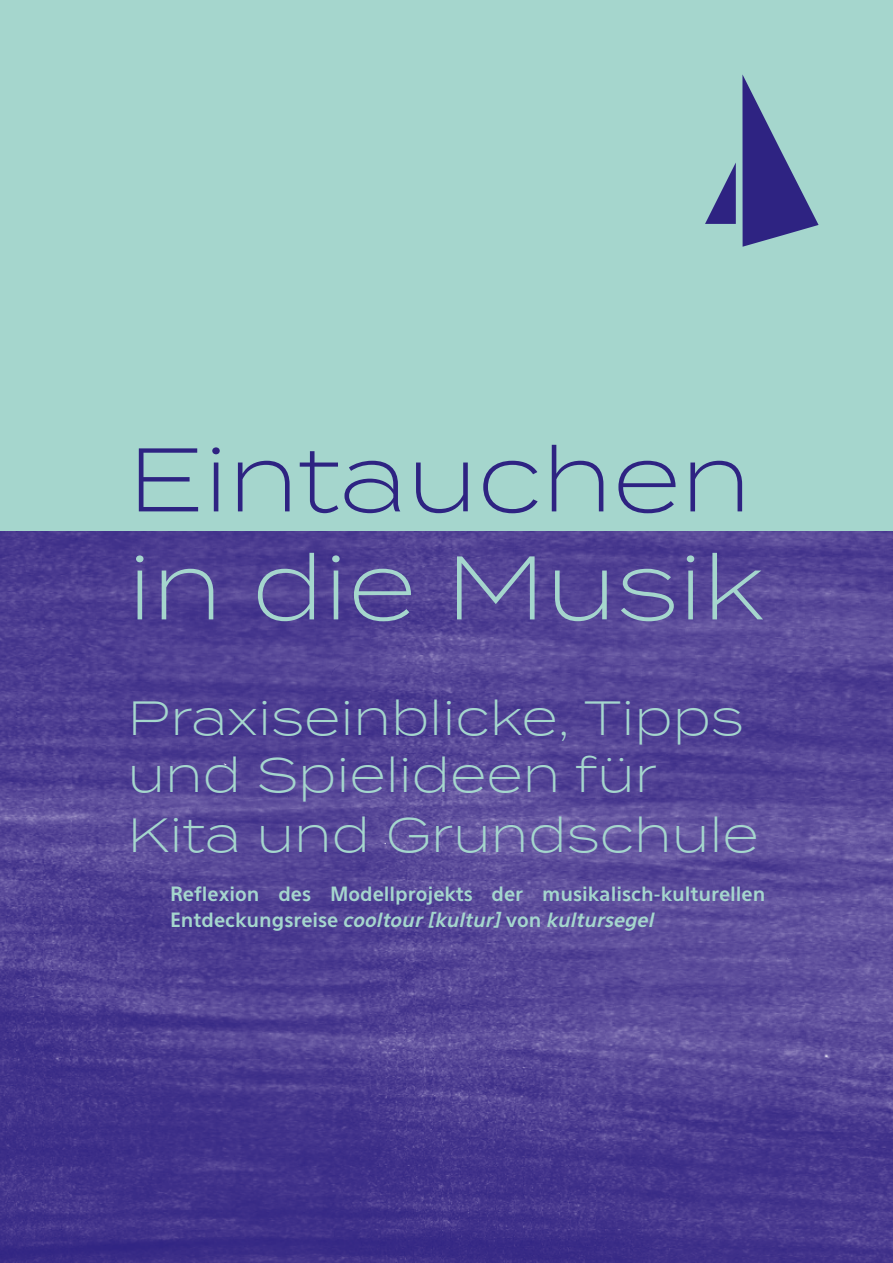
<style>
.page{position:relative;width:893px;height:1263px;background:#fff}
.page>*{position:absolute;margin:0;border:0;box-sizing:border-box;transform-origin:0 0}
.t1{font:300 90px "Termina";color:#2e2382}
.t2{font:300 90px "Termina";color:#a5d6cd}
.t3{font:300 48px/58.5px "Termina";color:#a5d6cd}
.t4{font:700 19.5px/25.5px "Eau Sans";color:#a5d6cd}
.s1{font-style:italic}
</style>
<div class="page">
<div style="left:0;top:0;width:893px;height:744px;background:#a5d6cd"></div>
<img style="left:0;top:532px;width:893px;height:731px">
<svg style="left:742px;top:74px;width:77px;height:173px"></svg>
<svg style="left:705px;top:162px;width:31px;height:62px"></svg>
<h1 class="t1" style="left:128px;top:415px;width:625px">Eintauchen</h1>
<h1 class="t2" style="left:128px;top:523px;width:638px">in die Musik</h1>
<h2 class="t3" style="left:128px;top:686px;width:633px">Praxiseinblicke, Tipps und Spielideen für<br>Kita und Grundschule</h2>
<p class="t4" style="left:170px;top:881px;width:597px">Reflexion des Modellprojekts der musikalisch-kulturellen<br>Entdeckungsreise <span class="s1">cooltour [kultur]</span> von <span class="s1">kultursegel</span></p>
</div>
